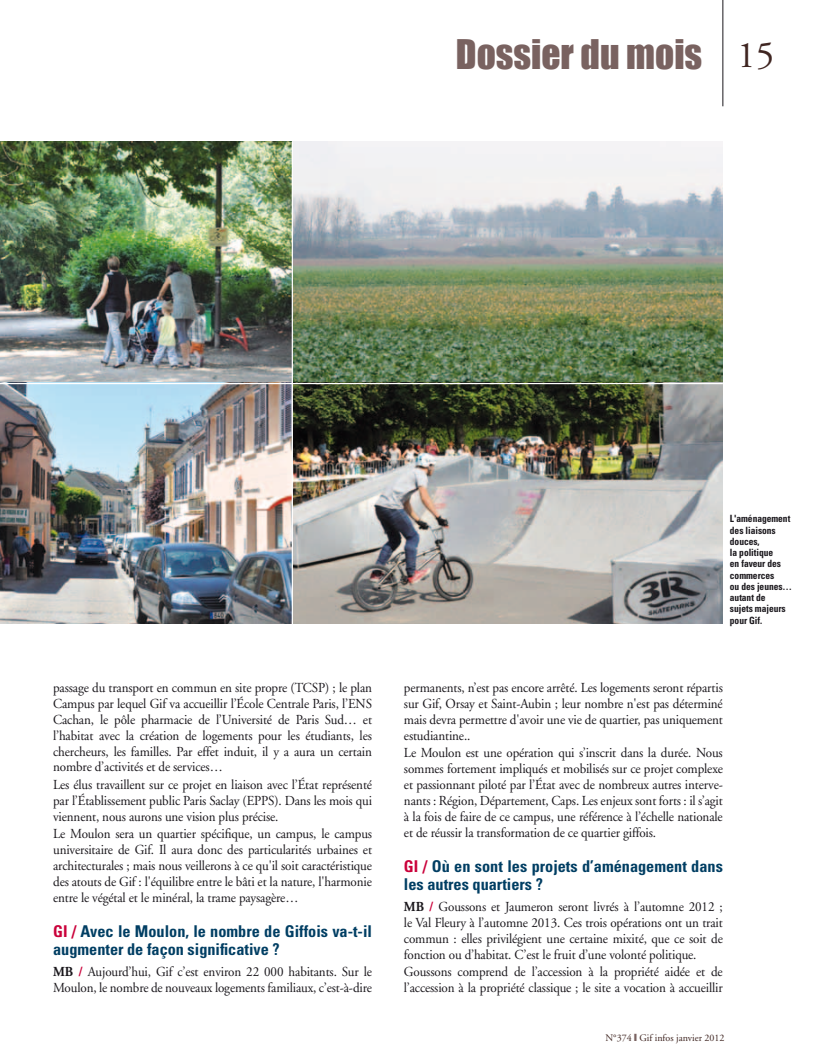
<style>
.page{position:relative;width:815px;height:1063px;background:#fff}
.page>*{position:absolute;margin:0;border:0;box-sizing:border-box;transform-origin:0 0}
.t1{font:37.5px "Impact";color:#796260}
.t2{font:700 condensed 16.25px/17.8px "Univers LT";color:#003e63}
.t3{font:13.75px/15.9px "Adobe Garamond LT";letter-spacing:-.01em;color:#1a171c;text-align:justify;scale:.95 1}
.t4{font:700 condensed 10px/11.2px "Univers LT";letter-spacing:-.005em;color:#1a171c;scale:.95 1}
.t5{font:10px "Adobe Garamond LT";color:#3f2521}
.s1{font-family:"Adobe Garamond LT";color:#3f2521}
.s2{color:#ca003a}
.s3{font-weight:700}
.s4{font-weight:700;color:#ca003a}
.s5{font-family:"Monotype Sorts";color:#796260}
</style>
<div class="page">
<hr style="left:723px;top:0;width:1px;height:106px;background:#1a171c">
<img style="left:0;top:142px;width:723px;height:482px">
<hr style="left:0;top:383px;width:723px;height:1px;background:#fff">
<hr style="left:292px;top:142px;width:1px;height:485px;background:#fff">
<h1 class="t1" style="left:456px;top:31px;width:320px">Dossier du mois <span class="s1">15</span></h1>
<p class="t3" style="left:53px;top:680px;width:337px">passage du transport en commun en site propre (TCSP) ; le plan Campus par lequel Gif va accueillir l’école Centrale Paris, l’ENS Cachan, le pôle pharmacie de l’Université de Paris Sud… et l’habitat avec la création de logements pour les étudiants, les chercheurs, les familles. Par effet induit, il y a aura un certain nombre d’activités et de services…</p>
<p class="t3" style="left:53px;top:777px;width:337px">Les élus travaillent sur ce projet en liaison avec l’état représenté par l’établissement public Paris Saclay (EPPS). Dans les mois qui viennent, nous aurons une vision plus précise.</p>
<p class="t3" style="left:53px;top:826px;width:337px">Le Moulon sera un quartier spécifique, un campus, le campus universitaire de Gif. Il aura donc des particularités urbaines et architecturales ; mais nous veillerons à ce qu'il soit caractéristique des atouts de Gif : l'équilibre entre le bâti et la nature, l'harmonie entre le végétal et le minéral, la trame paysagère…</p>
<p class="t2" style="left:53px;top:923px;width:320px"><span class="s2">GI /</span> Avec le Moulon, le nombre de Giffois va-t-il augmenter de façon significative ?</p>
<p class="t3" style="left:53px;top:964px;width:337px"><span class="s3">MB</span> <span class="s4">/</span> Aujourd’hui, Gif c’est environ 22 000 habitants. Sur le<br>Moulon, le nombre de nouveaux logements familiaux, c’est-à-dire</p>
<p class="t4" style="left:730px;top:513px;width:67px">L'aménagement des liaisons douces,<br>la politique<br>en faveur des commerces<br>ou des jeunes… autant de<br>sujets majeurs pour Gif.</p>
<p class="t3" style="left:404px;top:680px;width:337px">permanents, n’est pas encore arrêté. Les logements seront répartis sur Gif, Orsay et Saint-Aubin ; leur nombre n'est pas déterminé mais devra permettre d'avoir une vie de quartier, pas uniquement estudiantine..</p>
<p class="t3" style="left:404px;top:745px;width:337px">Le Moulon est une opération qui s’inscrit dans la durée. Nous sommes fortement impliqués et mobilisés sur ce projet complexe et passionnant piloté par l’état avec de nombreux autres interve&shy;nants : Région, Département, Caps. Les enjeux sont forts : il s’agit à la fois de faire de ce campus, une référence à l’échelle nationale et de réussir la transformation de ce quartier giffois.</p>
<p class="t2" style="left:404px;top:857px;width:320px"><span class="s2">GI /</span> Où en sont les projets d’aménagement dans les autres quartiers ?</p>
<p class="t3" style="left:404px;top:899px;width:337px"><span class="s3">MB</span> <span class="s4">/</span> Goussons et Jaumeron seront livrés à l’automne 2012 ; le Val Fleury à l’automne 2013. Ces trois opérations ont un trait commun : elles privilégient une certaine mixité, que ce soit de fonction ou d’habitat. C’est le fruit d’une volonté politique.</p>
<p class="t3" style="left:404px;top:964px;width:337px">Goussons comprend de l’accession à la propriété aidée et de l’accession à la propriété classique ; le site a vocation à accueillir</p>
<p class="t5" style="left:605px;top:1032px;width:121px">N°374 <span class="s5">y</span> Gif infos janvier 2012</p>
</div>
